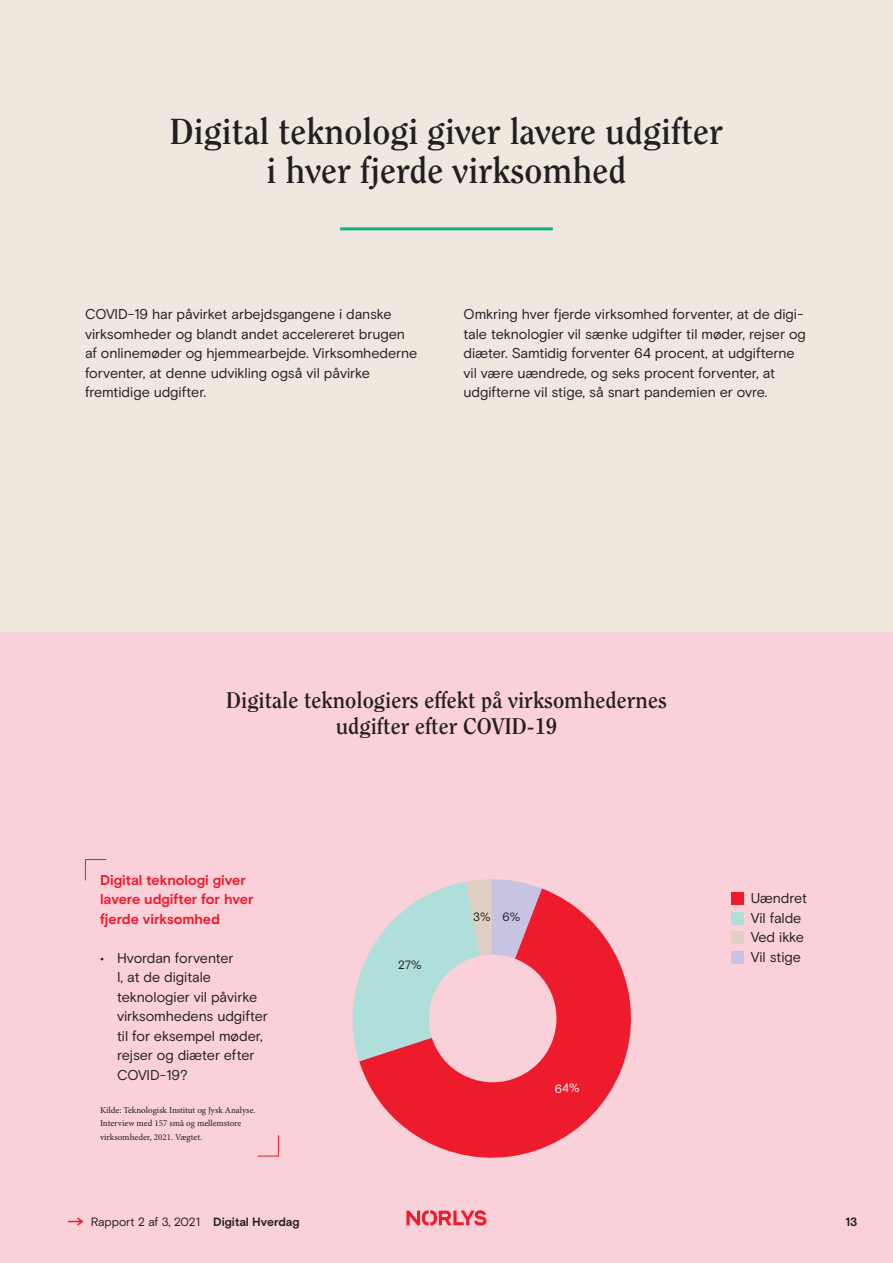
<style>
.page{position:relative;width:893px;height:1263px;background:#fff}
.page>*{position:absolute;margin:0;border:0;box-sizing:border-box;transform-origin:0 0}
.Overskrift{font:700 36px "Clearface ITC Pro";color:#231f20}
.Overskrift_Diagramme{font:700 22.5px/25.5px "Clearface ITC Pro";color:#231f20;text-align:center}
.Brødtekst_2021{font:14.25px/19.5px "Basis Grotesque Pro";color:#231f20}
.Diagram_brød{font:14.25px/19.5px "Basis Grotesque Pro";color:#231f20}
.Diagram_brød_fed{font:700 14.25px/19.5px "Basis Grotesque Pro";color:#ee1b2d}
.Tekst_i_diagrammer{font:12px "Basis Grotesque Pro";letter-spacing:-.01em;color:#231f20}
.Tekst_i_diagrammer-2{font:12px "Basis Grotesque Pro";color:#fff}
.t1{font:700 12px "Basis Grotesque Pro";color:#231f20}
.Kilde{font:9px/13.5px "Minion Pro";color:#231f20}
.s1{font-weight:700}
</style>
<div class="page">
<div style="left:0;top:631px;width:893px;height:632px;background:#fad0d9"></div>
<svg style="left:68px;top:1217px;width:15px;height:9px"></svg>
<svg style="left:406px;top:1210px;width:80px;height:15px"></svg>
<div style="left:0;top:0;width:893px;height:631px;background:#eee8df"></div>
<hr style="left:340px;top:227px;width:213px;height:3px;background:#12b385">
<div style="left:731px;top:892px;width:12px;height:13px;background:#ee1b2d"></div>
<div style="left:731px;top:931px;width:12px;height:13px;background:#dfd0c3"></div>
<div style="left:731px;top:912px;width:12px;height:12px;background:#afdedb"></div>
<div style="left:731px;top:951px;width:12px;height:12px;background:#c6c4e1"></div>
<svg style="left:85px;top:859px;width:21px;height:21px"></svg>
<svg style="left:258px;top:1135px;width:21px;height:22px"></svg>
<svg style="left:359px;top:888px;width:272px;height:270px;fill:#ee1b2d"></svg>
<svg style="left:352px;top:879px;width:190px;height:183px"></svg>
<div style="left:429px;top:955px;width:127px;height:127px;background:#fad0d9;border-radius:50%"></div>
<p class="Overskrift" style="left:170px;top:109px;width:555px">Digital teknologi giver lavere udgifter</p>
<p class="Overskrift" style="left:267px;top:148px;width:361px">i hver fjerde virksomhed</p>
<p class="Brødtekst_2021" style="left:85px;top:305px;width:334px">COVID-19 har påvirket arbejdsgangene i danske virksomheder og blandt andet accelereret brugen af onlinemøder og hjemmearbejde. Virksomhederne forventer, at denne udvikling også vil påvirke fremtidige udgifter.</p>
<p class="Brødtekst_2021" style="left:463px;top:305px;width:344px">Omkring hver fjerde virksomhed forventer, at de digi&shy;tale teknologier vil sænke udgifter til møder, rejser og diæter. Samtidig forventer 64 procent, at udgifterne vil være uændrede, og seks procent forventer, at udgifterne vil stige, så snart pandemien er ovre.</p>
<p class="Overskrift_Diagramme" style="left:226px;top:688px;width:442px">Digitale teknologiers effekt på virksomhedernes udgifter efter COVID-19</p>
<p class="Diagram_brød_fed" style="left:100px;top:870px;width:155px">Digital teknologi giver lavere udgifter for hver fjerde virksomhed</p>
<p class="Diagram_brød" style="left:117px;top:948px;width:152px;text-indent:-17px">• Hvordan forventer<br>I, at de digitale teknologier vil påvirke virksomhedens udgifter til for eksempel møder, rejser og diæter efter<br>COVID-19?</p>
<p class="Kilde" style="left:100px;top:1103px;width:157px">Kilde: Teknologisk Institut og Jysk Analyse.<br>Interview med 157 små og mellemstore</p>
<p class="Kilde" style="left:100px;top:1130px;width:104px">virksomheder, 2021. Vægtet.</p>
<p class="Tekst_i_diagrammer" style="left:91px;top:1214px;width:210px">Rapport 2 af 3, 2021 <span class="s1">Digital Hverdag</span></p>
<p class="Tekst_i_diagrammer" style="left:398px;top:958px;width:25px">27%</p>
<p class="Tekst_i_diagrammer" style="left:473px;top:910px;width:19px">3%</p>
<p class="Tekst_i_diagrammer" style="left:502px;top:910px;width:19px">6%</p>
<p class="Tekst_i_diagrammer-2" style="left:555px;top:1081px;width:26px">64%</p>
<p class="Brødtekst_2021" style="left:751px;top:889px;width:58px">Uændret</p>
<p class="Brødtekst_2021" style="left:751px;top:908px;width:52px">Vil falde</p>
<p class="Brødtekst_2021" style="left:751px;top:928px;width:55px">Ved ikke</p>
<p class="Brødtekst_2021" style="left:751px;top:947px;width:52px">Vil stige</p>
<p class="t1" style="left:845px;top:1214px;width:13px">13</p>
</div>
